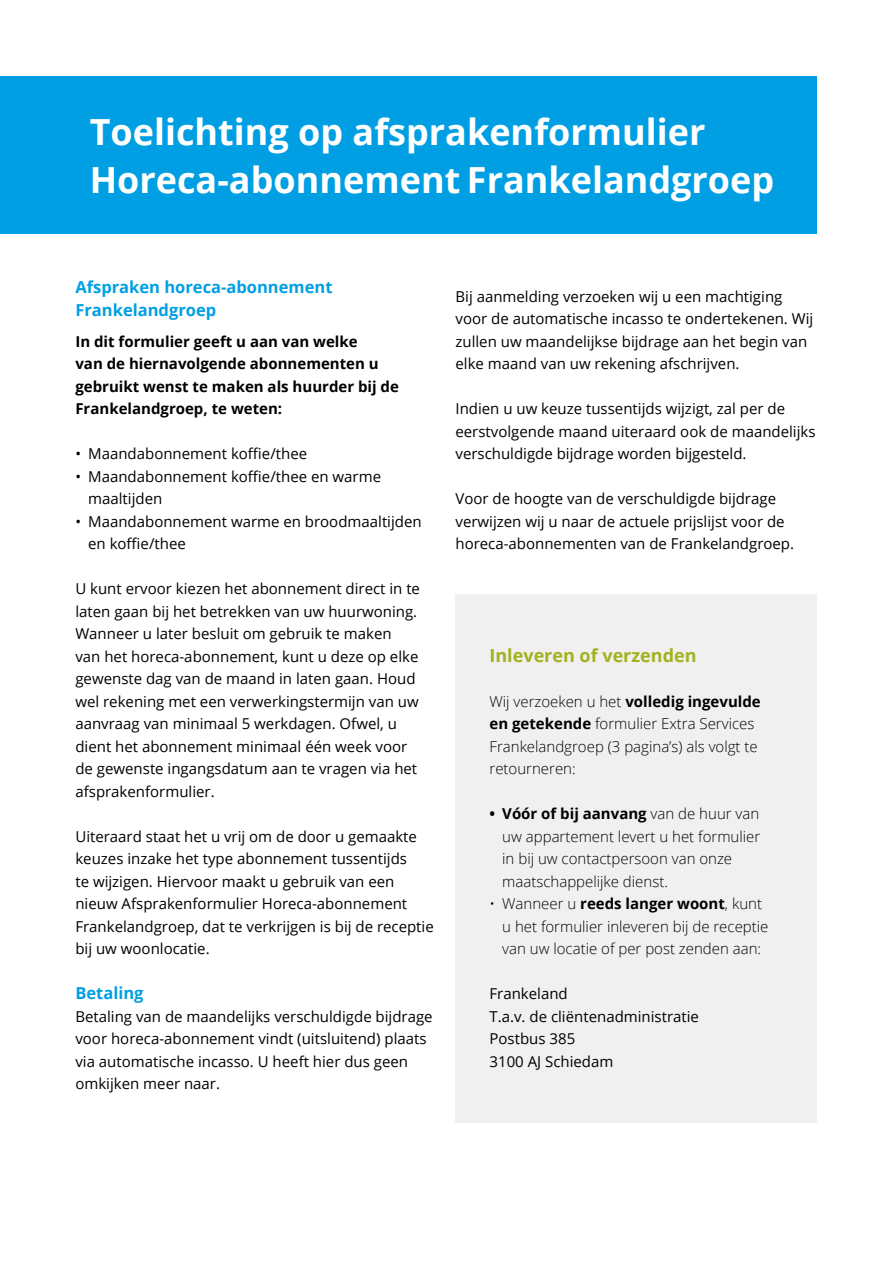
<style>
.page{position:relative;width:893px;height:1263px;background:#fff}
.page>*{position:absolute;margin:0;border:0;box-sizing:border-box;transform-origin:0 0}
.t1{font:700 36px/48px "Open Sans";color:#fff}
.t2{font:700 18px "Open Sans";color:#a2b21e}
.t3{font:700 16.5px/22.5px "Open Sans";color:#009fe3}
.t4{font:15px/22.5px "Open Sans";color:#000}
.t5{font:300 15px/22.5px "Open Sans";color:#000}
.t6{font:700 15px/22.5px "Open Sans";color:#000}
.s1{font-weight:700}
</style>
<div class="page">
<div style="left:0;top:77px;width:817px;height:157px;background:#009fe3"></div>
<div style="left:455px;top:594px;width:362px;height:529px;background:#f0f0f0"></div>
<h1 class="t1" style="left:90px;top:107px;width:686px">Toelichting op afsprakenformulier<br>Horeca-abonnement Frankelandgroep</h1>
<p class="t3" style="left:75px;top:275px;width:259px">Afspraken horeca-abonnement<br>Frankelandgroep</p>
<p class="t6" style="left:75px;top:329px;width:325px">In dit formulier geeft u aan van welke<br>van de hiernavolgende abonnementen u gebruikt wenst te maken als huurder bij de Frankelandgroep, te weten:</p>
<p class="t4" style="left:75px;top:442px;width:233px">• Maandabonnement koffie/thee</p>
<p class="t4" style="left:88px;top:464px;width:294px;text-indent:-13px">• Maandabonnement koffie/thee en warme maaltijden</p>
<p class="t4" style="left:88px;top:509px;width:335px;text-indent:-13px">• Maandabonnement warme en broodmaaltijden en koffie/thee</p>
<p class="t4" style="left:75px;top:577px;width:346px">U kunt ervoor kiezen het abonnement direct in te laten gaan bij het betrekken van uw huurwoning.<br>Wanneer u later besluit om gebruik te maken van het horeca-abonnement, kunt u deze op elke gewenste dag van de maand in laten gaan. Houd wel rekening met een verwerkingstermijn van uw aanvraag van minimaal 5 werkdagen. Ofwel, u dient het abonnement minimaal één week voor de gewenste ingangsdatum aan te vragen via het afsprakenformulier.</p>
<p class="t4" style="left:75px;top:824px;width:360px">Uiteraard staat het u vrij om de door u gemaakte keuzes inzake het type abonnement tussentijds<br>te wijzigen. Hiervoor maakt u gebruik van een nieuw Afsprakenformulier Horeca-abonnement Frankelandgroep, dat te verkrijgen is bij de receptie bij uw woonlocatie.</p>
<p class="t3" style="left:75px;top:981px;width:70px">Betaling</p>
<p class="t4" style="left:75px;top:1004px;width:359px">Betaling van de maandelijks verschuldigde bijdrage voor horeca-abonnement vindt (uitsluitend) plaats via automatische incasso. U heeft hier dus geen omkijken meer naar.</p>
<p class="t4" style="left:455px;top:284px;width:359px">Bij aanmelding verzoeken wij u een machtiging voor de automatische incasso te ondertekenen. Wij zullen uw maandelijkse bijdrage aan het begin van elke maand van uw rekening afschrijven.</p>
<p class="t4" style="left:455px;top:397px;width:362px">Indien u uw keuze tussentijds wijzigt, zal per de eerstvolgende maand uiteraard ook de maandelijks verschuldigde bijdrage worden bijgesteld.</p>
<p class="t4" style="left:455px;top:487px;width:340px">Voor de hoogte van de verschuldigde bijdrage verwijzen wij u naar de actuele prijslijst voor de horeca-abonnementen van de Frankelandgroep.</p>
<p class="t2" style="left:489px;top:642px;width:209px">Inleveren of verzenden</p>
<p class="t5" style="left:489px;top:689px;width:273px">Wij verzoeken u het <span class="s1">volledig ingevulde en getekende</span> formulier Extra Services Frankelandgroep (3 pagina’s) als volgt te retourneren:</p>
<p class="t5" style="left:502px;top:802px;width:260px;text-indent:-13px"><span class="s1">• Vóór of bij aanvang</span> van de huur van uw appartement levert u het formulier in bij uw contactpersoon van onze maatschappelijke dienst.</p>
<p class="t5" style="left:502px;top:892px;width:268px;text-indent:-13px">• Wanneer u <span class="s1">reeds langer woont</span>, kunt u het formulier inleveren bij de receptie van uw locatie of per post zenden aan:</p>
<p class="t4" style="left:489px;top:982px;width:211px">Frankeland<br>T.a.v. de cliëntenadministratie<br>Postbus 385<br>3100 AJ Schiedam</p>
</div>
